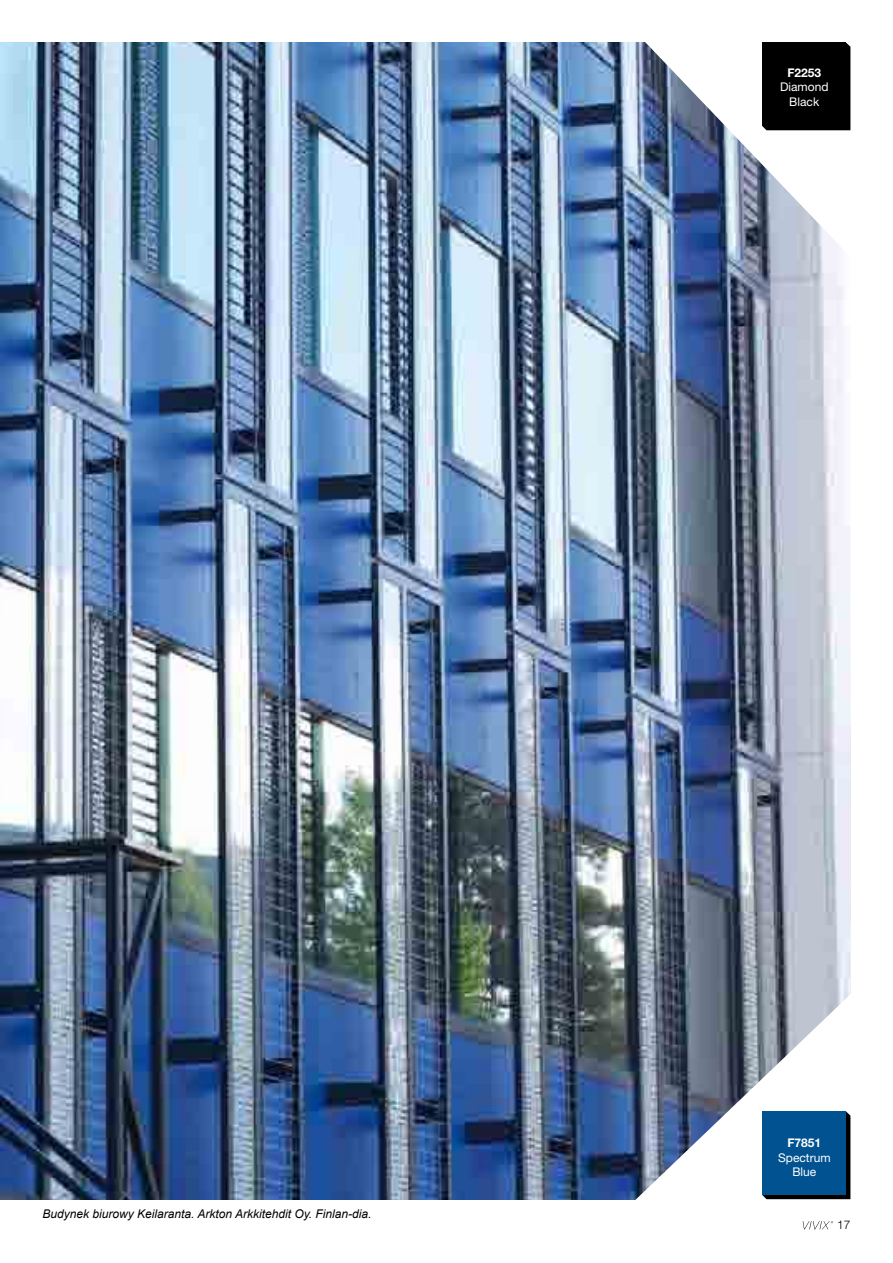
<style>
.page{position:relative;width:893px;height:1263px;background:#fff}
.page>*{position:absolute;margin:0;border:0;box-sizing:border-box;transform-origin:0 0}
.t1{font:italic 12px "Arial";color:#000}
.t2{font:12px/14.4px "Helvetica Neue";color:#fff;text-align:center}
.t3{font:700 12px "Helvetica Neue LT Std";color:#fff}
.t4{font:300 12px "Helvetica Neue";color:#000}
</style>
<div class="page">
<svg style="left:803px;top:1221px;width:30px;height:8px"></svg>
<img style="left:0;top:43px;width:850px;height:1156px">
<svg style="left:614px;top:954px;width:237px;height:246px"></svg>
<svg style="left:762px;top:1111px;width:88px;height:88px"></svg>
<div style="left:762px;top:1111px;width:84px;height:84px;background:#005291"></div>
<img style="left:605px;top:42px;width:246px;height:259px">
<svg style="left:762px;top:43px;width:88px;height:87px"></svg>
<div style="left:762px;top:43px;width:84px;height:83px;background:#000"></div>
<p class="t3" style="left:787px;top:65px;width:35px">F2253</p>
<p class="t2" style="left:780px;top:80px;width:50px">Diamond<br>Black</p>
<p class="t1" style="left:43px;top:1206px;width:331px">Budynek biurowy Keilaranta. Arkton Arkkitehdit Oy. Finlan-dia.</p>
<p class="t3" style="left:787px;top:1135px;width:35px">F7851</p>
<p class="t2" style="left:778px;top:1150px;width:54px">Spectrum<br>Blue</p>
<p class="t4" style="left:837px;top:1218px;width:15px">17</p>
</div>
